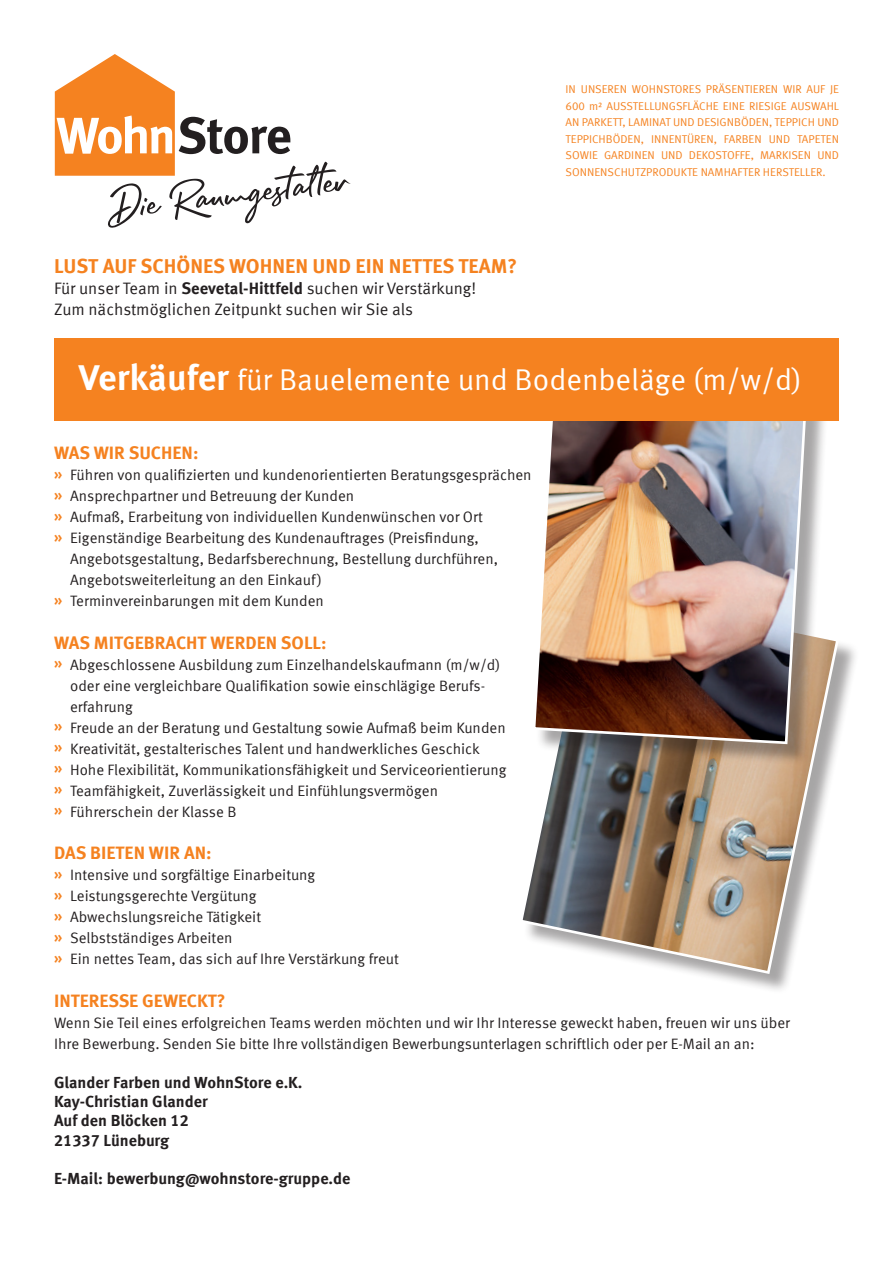
<style>
.page{position:relative;width:893px;height:1263px;background:#fff}
.page>*{position:absolute;margin:0;border:0;box-sizing:border-box;transform-origin:0 0}
.t1{font:30px "Meta Offc Norm";color:#fff}
.t2{font:700 20.1px "Meta Offc";color:#f58220}
.t3{font:700 18px "Meta Offc";color:#f58220}
.t4{font:16.5px "Meta Offc Norm";color:#231f20}
.t5{font:700 16.05px "Meta Offc";color:#231f20}
.t6{font:15px "Meta Offc Norm";color:#231f20}
.t7{font:11.25px/16.5px "Meta Offc Norm";color:#f58220;text-align:justify}
.s1{font-family:"Meta Offc";font-weight:700}
.s2{font-family:"Meta Offc";font-weight:700;font-size:36px}
.s3{font-family:"Meta Offc";font-weight:700;color:#f58220}
</style>
<div class="page">
<div style="left:523px;top:591px;width:337px;height:404px;background:#231f20;opacity:.4"></div>
<img style="left:522px;top:591px;width:318px;height:384px">
<div style="left:536px;top:371px;width:293px;height:394px;background:#231f20;opacity:.4"></div>
<img style="left:531px;top:421px;width:278px;height:324px">
<div style="left:54px;top:338px;width:785px;height:83px;background:#f58220"></div>
<svg style="left:55px;top:54px;width:296px;height:174px"></svg>
<p class="t2" style="left:54px;top:254px;width:465px">LUST AUF SCHÖNES WOHNEN UND EIN NETTES TEAM?</p>
<p class="t4" style="left:54px;top:278px;width:424px">Für unser Team in <span class="s1">Seevetal-Hittfeld</span> suchen wir Verstärkung!</p>
<p class="t4" style="left:54px;top:299px;width:361px">Zum nächstmöglichen Zeitpunkt suchen wir Sie als</p>
<p class="t7" style="left:566px;top:81px;width:275px">IN UNSEREN WOHNSTORES PRÄSENTIEREN WIR AUF JE 600 m² AUSSTELLUNGSFLÄCHE EINE RIESIGE AUSWAHL AN PARKETT, LAMINAT UND DESIGNBÖDEN, TEPPICH UND TEPPICHBÖDEN, INNENTÜREN, FARBEN UND TAPETEN SOWIE GARDINEN UND DEKOSTOFFE, MARKISEN UND SONNENSCHUTZPRODUKTE NAMHAFTER HERSTELLER.</p>
<p class="t1" style="left:79px;top:362px;width:725px"><span class="s2">Verkäufer</span> für Bauelemente und Bodenbeläge (m/w/d)</p>
<p class="t3" style="left:54px;top:442px;width:146px">WAS WIR SUCHEN:</p>
<p class="t6" style="left:54px;top:466px;width:479px"><span class="s3">»</span> Führen von qualifizierten und kundenorientierten Beratungsgesprächen</p>
<p class="t6" style="left:54px;top:487px;width:302px"><span class="s3">»</span> Ansprechpartner und Betreuung der Kunden</p>
<p class="t6" style="left:54px;top:508px;width:431px"><span class="s3">»</span> Aufmaß, Erarbeitung von individuellen Kundenwünschen vor Ort</p>
<p class="t6" style="left:54px;top:529px;width:426px"><span class="s3">»</span> Eigenständige Bearbeitung des Kundenauftrages (Preisfindung,</p>
<p class="t6" style="left:70px;top:550px;width:429px">Angebotsgestaltung, Bedarfsberechnung, Bestellung durchführen,</p>
<p class="t6" style="left:70px;top:571px;width:253px">Angebotsweiterleitung an den Einkauf)</p>
<p class="t6" style="left:54px;top:592px;width:271px"><span class="s3">»</span> Terminvereinbarungen mit dem Kunden</p>
<p class="t3" style="left:54px;top:632px;width:274px">WAS MITGEBRACHT WERDEN SOLL:</p>
<p class="t6" style="left:54px;top:656px;width:448px"><span class="s3">»</span> Abgeschlossene Ausbildung zum Einzelhandelskaufmann (m/w/d)</p>
<p class="t6" style="left:70px;top:677px;width:417px">oder eine vergleichbare Qualifikation sowie einschlägige Berufs-</p>
<p class="t6" style="left:70px;top:698px;width:64px">erfahrung</p>
<p class="t6" style="left:54px;top:719px;width:453px"><span class="s3">»</span> Freude an der Beratung und Gestaltung sowie Aufmaß beim Kunden</p>
<p class="t6" style="left:54px;top:740px;width:427px"><span class="s3">»</span> Kreativität, gestalterisches Talent und handwerkliches Geschick</p>
<p class="t6" style="left:54px;top:761px;width:454px"><span class="s3">»</span> Hohe Flexibilität, Kommunikationsfähigkeit und Serviceorientierung</p>
<p class="t6" style="left:54px;top:782px;width:385px"><span class="s3">»</span> Teamfähigkeit, Zuverlässigkeit und Einfühlungsvermögen</p>
<p class="t6" style="left:54px;top:803px;width:184px"><span class="s3">»</span> Führerschein der Klasse B</p>
<p class="t3" style="left:54px;top:842px;width:159px">DAS BIETEN WIR AN:</p>
<p class="t6" style="left:54px;top:866px;width:263px"><span class="s3">»</span> Intensive und sorgfältige Einarbeitung</p>
<p class="t6" style="left:54px;top:887px;width:204px"><span class="s3">»</span> Leistungsgerechte Vergütung</p>
<p class="t6" style="left:54px;top:908px;width:209px"><span class="s3">»</span> Abwechslungsreiche Tätigkeit</p>
<p class="t6" style="left:54px;top:929px;width:180px"><span class="s3">»</span> Selbstständiges Arbeiten</p>
<p class="t6" style="left:54px;top:950px;width:346px"><span class="s3">»</span> Ein nettes Team, das sich auf Ihre Verstärkung freut</p>
<p class="t3" style="left:54px;top:990px;width:173px">INTERESSE GEWECKT?</p>
<p class="t6" style="left:54px;top:1014px;width:738px">Wenn Sie Teil eines erfolgreichen Teams werden möchten und wir Ihr Interesse geweckt haben, freuen wir uns über</p>
<p class="t6" style="left:54px;top:1035px;width:702px">Ihre Bewerbung. Senden Sie bitte Ihre vollständigen Bewerbungsunterlagen schriftlich oder per E-Mail an an:</p>
<p class="t5" style="left:54px;top:1072px;width:250px">Glander Farben und WohnStore e.K.</p>
<p class="t5" style="left:54px;top:1092px;width:155px">Kay-Christian Glander</p>
<p class="t5" style="left:54px;top:1111px;width:136px">Auf den Blöcken 12</p>
<p class="t5" style="left:54px;top:1130px;width:117px">21337 Lüneburg</p>
<p class="t5" style="left:54px;top:1169px;width:298px">E-Mail: bewerbung@wohnstore-gruppe.de</p>
</div>
